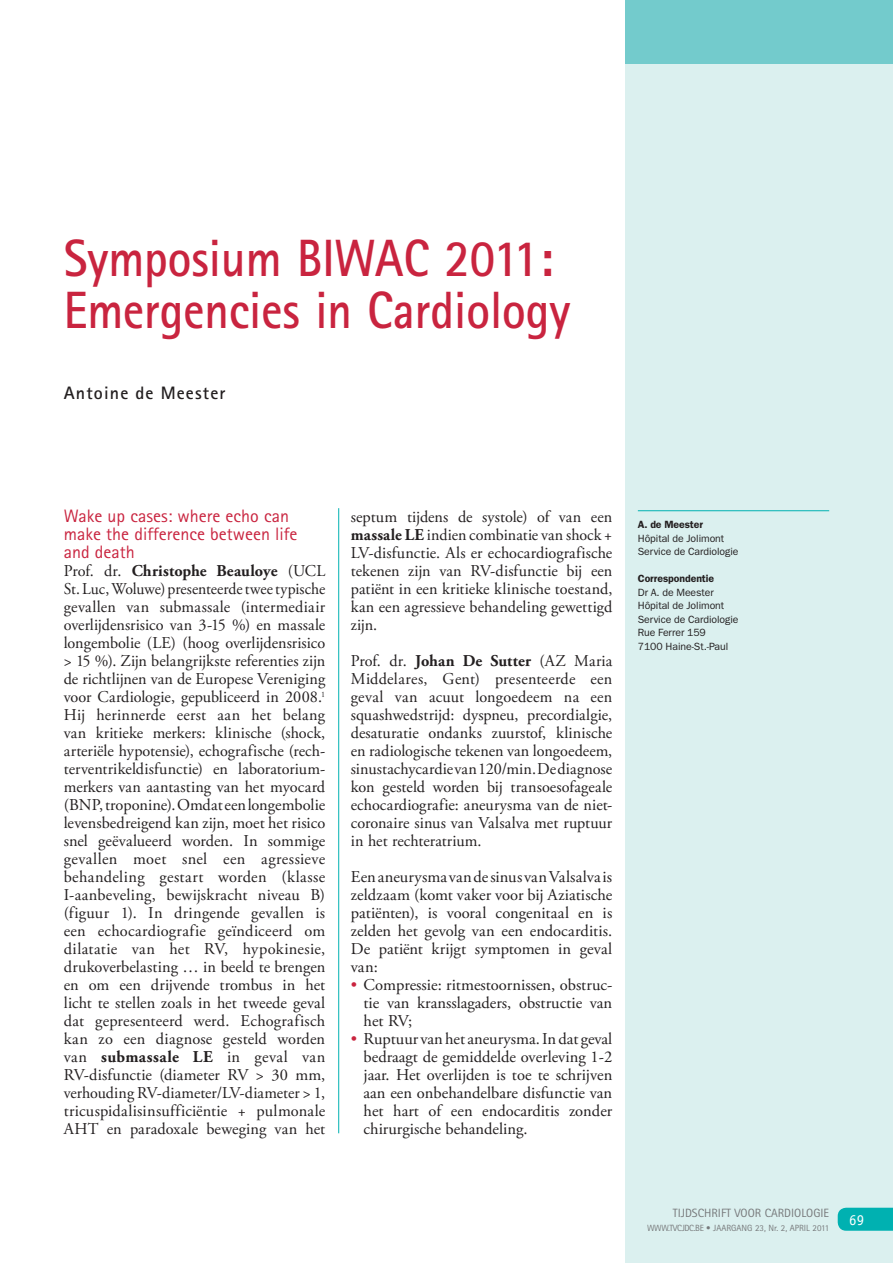
<style>
.page{position:relative;width:893px;height:1263px;background:#fff}
.page>*{position:absolute;margin:0;border:0;box-sizing:border-box;transform-origin:0 0}
.t1{font:700 52.5px/52.5px "Rotis Sans Serif";color:#c9243f;scale:.9 1}
.t2{font:18px/18px "Rotis Sans Serif";color:#c9243f}
.t3{font:700 18px "Rotis Sans Serif";letter-spacing:.065em;color:#231f20}
.t4{font:16.5px/18px "Adobe Garamond Pro";color:#231f20;text-align:justify}
.t5{font:15px "Officina Sans Std";color:#fff}
.t6{font:12px "Rotis Sans Serif";color:#77797b}
.t7{font:10.5px/13.5px "ITC Franklin Gothic Std";letter-spacing:-.005em;color:#231f20}
.t8{font:600 10.5px "ITC Franklin Gothic Std";letter-spacing:-.005em;color:#231f20}
.t9{font:9px "Rotis Sans Serif";color:#77797b}
.s1{font-weight:700}
.s2{color:#c9243f}
</style>
<div class="page">
<div style="left:625px;top:64px;width:268px;height:1199px;background:#dbf0ef"></div>
<div style="left:625px;top:0;width:268px;height:64px;background:#73cbcc"></div>
<svg style="left:838px;top:1208px;width:55px;height:23px"></svg>
<hr style="left:338px;top:508px;width:1px;height:625px;background:#00b1b1">
<hr style="left:638px;top:510px;width:191px;height:1px;background:#00b1b1">
<h1 class="t1" style="left:64px;top:231px;width:564px">Symposium BIWAC 2011:<br>Emergencies in Cardiology</h1>
<p class="t3" style="left:64px;top:381px;width:163px">Antoine de Meester</p>
<p class="t2" style="left:64px;top:507px;width:235px">Wake up cases: where echo can make the difference between life and death</p>
<p class="t4" style="left:64px;top:562px;width:263px">Prof. dr. <span class="s1">Christophe Beauloye</span> (UCL St. Luc, Woluwe) presenteerde twee typische gevallen van submassale (intermediair overlijdensrisico van 3-15 %) en massale longembolie (LE) (hoog overlijdensrisico &gt; 15 %). Zijn belangrijkste referenties zijn de richtlijnen van de Europese Vereniging voor Cardiologie, gepubliceerd in 2008.<sup>1<br></sup>Hij herinnerde eerst aan het belang van kritieke merkers: klinische (shock, arteriële hypotensie), echografische (rech&shy;terventrikeldisfunctie) en laboratorium&shy;merkers van aantasting van het myocard (BNP, troponine). Omdat een longembolie levensbedreigend kan zijn, moet het risico snel geëvalueerd worden. In sommige gevallen moet snel een agressieve behandeling gestart worden (klasse I-aanbeveling, bewijskracht niveau B) (figuur 1). In dringende gevallen is een echocardiografie geïndiceerd om dilatatie van het RV, hypokinesie, drukoverbelasting … in beeld te brengen en om een drijvende trombus in het licht te stellen zoals in het tweede geval dat gepresenteerd werd. Echografisch kan zo een diagnose gesteld worden van <span class="s1">submassale LE</span> in geval van RV-disfunctie (diameter RV &gt; 30 mm, verhouding RV-diameter/LV-diameter &gt; 1, tricuspidalisinsufficiëntie + pulmonale AHT en paradoxale beweging van het</p>
<p class="t4" style="left:351px;top:508px;width:263px">septum tijdens de systole) of van een <span class="s1">massale LE</span> indien combinatie van shock + LV-disfunctie. Als er echocardiografische tekenen zijn van RV-disfunctie bij een patiënt in een kritieke klinische toestand, kan een agressieve behandeling gewettigd zijn.</p>
<p class="t4" style="left:351px;top:652px;width:263px">Prof. dr. <span class="s1">Johan De Sutter</span> (AZ Maria Middelares, Gent) presenteerde een geval van acuut longoedeem na een squashwedstrijd: dyspneu, precordialgie, desaturatie ondanks zuurstof, klinische en radiologische tekenen van longoedeem, sinustachycardie van 120/min. De diagnose kon gesteld worden bij transoesofageale echocardiografie: aneurysma van de niet&shy;coronaire sinus van Valsalva met ruptuur in het rechteratrium.</p>
<p class="t4" style="left:351px;top:868px;width:263px">Een aneurysma van de sinus van Valsalva is zeldzaam (komt vaker voor bij Aziatische patiënten), is vooral congenitaal en is zelden het gevolg van een endocarditis.<br>De patiënt krijgt symptomen in geval van:</p>
<p class="t4" style="left:364px;top:976px;width:250px;text-indent:-13px"><span class="s2">•</span> Compressie: ritmestoornissen, obstruc&shy;tie van kransslagaders, obstructie van het RV;</p>
<p class="t4" style="left:364px;top:1030px;width:250px;text-indent:-13px"><span class="s2">•</span> Ruptuur van het aneurysma. In dat geval bedraagt de gemiddelde overleving 1-2 jaar. Het overlijden is toe te schrijven aan een onbehandelbare disfunctie van het hart of een endocarditis zonder chirurgische behandeling.</p>
<p class="t8" style="left:638px;top:518px;width:67px">A. de Meester</p>
<p class="t7" style="left:638px;top:531px;width:102px">Hôpital de Jolimont<br>Service de Cardiologie</p>
<p class="t8" style="left:638px;top:572px;width:78px">Correspondentie</p>
<p class="t7" style="left:638px;top:585px;width:102px">Dr A. de Meester<br>Hôpital de Jolimont<br>Service de Cardiologie<br>Rue Ferrer 159<br>7100 Haine-St.-Paul</p>
<p class="t6" style="left:673px;top:1206px;width:158px">Tijdschrift voor Cardiologie</p>
<p class="t9" style="left:647px;top:1222px;width:184px">www.tvcjdc.be • jaargang 23, nr. 2, april 2011</p>
<p class="t5" style="left:849px;top:1211px;width:16px">69</p>
</div>
